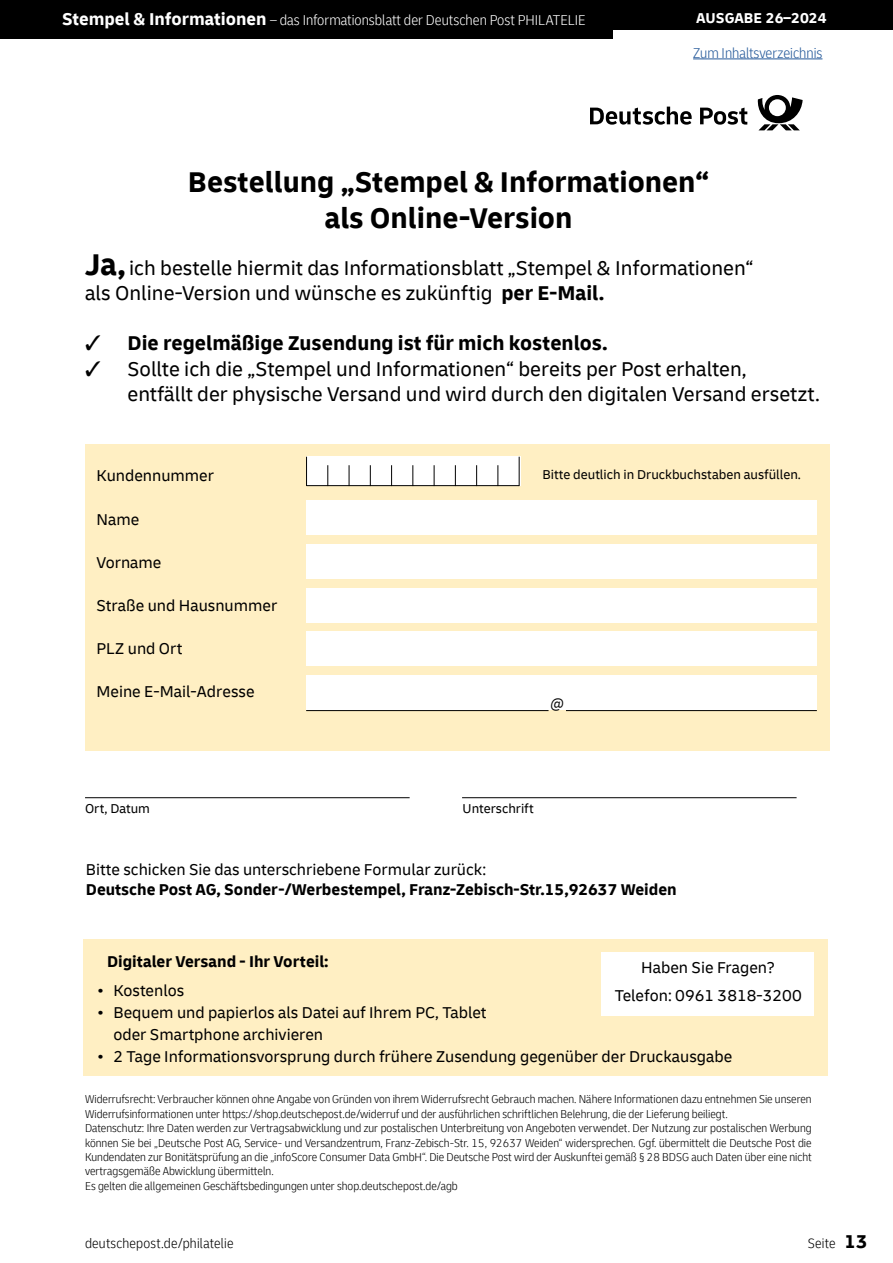
<style>
.page{position:relative;width:893px;height:1263px;background:#fff}
.page>*{position:absolute;margin:0;border:0;box-sizing:border-box;transform-origin:0 0}
.t1{font:700 30px/36px "Delivery";color:#000;text-align:center}
.t2{font:21px/25.5px "Delivery";color:#000}
.t3{font:700 21px "Delivery";color:#000}
.t4{font:16.5px/21.8px "Delivery";color:#000}
.t5{font:700 16.5px "Delivery";color:#000}
.t6{font:300 condensed 15px "Delivery";color:#fff}
.t7{font:300 condensed 15px "Delivery";color:#275b9b}
.t8{font:700 15px "Delivery";color:#fff}
.t9{font:300 condensed 14.25px "Delivery";letter-spacing:.015em;color:#000}
.t10{font:13.5px "Delivery";color:#000}
.t11{font:italic 13.5px "Delivery";color:#000}
.t12{font:300 condensed 12px/14.4px "Delivery";color:#000}
.s1{font-weight:700;font-stretch:normal;font-size:18px}
.s2{font-weight:700;font-size:31.5px}
.s3{font-weight:700}
.s4{font-weight:700;font-stretch:normal;font-size:19.5px}
</style>
<div class="page">
<div style="left:85px;top:444px;width:744px;height:306px;background:#ffefc3"></div>
<div style="left:83px;top:940px;width:744px;height:136px;background:#ffefc3"></div>
<div style="left:0;top:0;width:893px;height:30px;background:#000"></div>
<div style="left:0;top:0;width:612px;height:38px;background:#000"></div>
<div style="left:306px;top:500px;width:510px;height:34px;background:#fff"></div>
<div style="left:306px;top:544px;width:510px;height:34px;background:#fff"></div>
<div style="left:306px;top:588px;width:510px;height:34px;background:#fff"></div>
<div style="left:306px;top:632px;width:510px;height:34px;background:#fff"></div>
<div style="left:306px;top:676px;width:510px;height:34px;background:#fff"></div>
<div style="left:601px;top:952px;width:212px;height:64px;background:#fff"></div>
<div style="left:306px;top:456px;width:214px;height:29px;background:#fff"></div>
<hr style="left:306px;top:710px;width:243px;height:1px;background:#000">
<hr style="left:566px;top:710px;width:251px;height:1px;background:#000">
<hr style="left:307px;top:485px;width:212px;height:1px;background:#000">
<svg style="left:306px;top:457px;width:1px;height:29px"></svg>
<svg style="left:327px;top:465px;width:1px;height:20px"></svg>
<svg style="left:349px;top:465px;width:1px;height:21px"></svg>
<svg style="left:370px;top:465px;width:1px;height:20px"></svg>
<svg style="left:391px;top:465px;width:1px;height:20px"></svg>
<svg style="left:412px;top:465px;width:1px;height:21px"></svg>
<svg style="left:434px;top:465px;width:1px;height:21px"></svg>
<svg style="left:455px;top:465px;width:1px;height:20px"></svg>
<svg style="left:476px;top:465px;width:1px;height:20px"></svg>
<svg style="left:497px;top:465px;width:1px;height:21px"></svg>
<svg style="left:519px;top:457px;width:1px;height:29px"></svg>
<hr style="left:85px;top:797px;width:325px;height:1px;background:#000">
<hr style="left:462px;top:797px;width:335px;height:1px;background:#000">
<svg style="left:590px;top:95px;width:213px;height:35px"></svg>
<hr style="left:693px;top:59px;width:129px;height:1px;background:#275b9b">
<p class="t6" style="left:62px;top:12px;width:525px"><span class="s1">Stempel &amp; Informationen</span> – das Informationsblatt der Deutschen Post PHILATELIE</p>
<p class="t8" style="left:696px;top:9px;width:132px">AUSGABE 26–2024</p>
<p class="t7" style="left:693px;top:44px;width:131px">Zum Inhaltsverzeichnis</p>
<h1 class="t1" style="left:188px;top:164px;width:523px">Bestellung „Stempel &amp; Informationen“ als Online-Version</h1>
<h2 class="t2" style="left:85px;top:255px;width:670px"><span class="s2">Ja,</span> ich bestelle hiermit das Informationsblatt „Stempel &amp; Informationen“ als Online-Version und wünsche es zukünftig <span class="s3">per E-Mail.</span></h2>
<h2 class="t3" style="left:85px;top:330px;width:524px">✓ Die regelmäßige Zusendung ist für mich kostenlos.</h2>
<h2 class="t2" style="left:128px;top:356px;width:694px;text-indent:-43px">✓ Sollte ich die „Stempel und Informationen“ bereits per Post erhalten,<br>entfällt der physische Versand und wird durch den digitalen Versand ersetzt.</h2>
<h3 class="t4" style="left:97px;top:465px;width:119px">Kundennummer</h3>
<h3 class="t4" style="left:97px;top:508px;width:44px">Name</h3>
<h3 class="t4" style="left:97px;top:551px;width:66px">Vorname</h3>
<h3 class="t4" style="left:97px;top:595px;width:182px">Straße und Hausnummer</h3>
<h3 class="t4" style="left:97px;top:638px;width:87px">PLZ und Ort</h3>
<h3 class="t4" style="left:97px;top:681px;width:160px">Meine E-Mail-Adresse</h3>
<p class="t10" style="left:542px;top:466px;width:260px">Bitte deutlich in Druckbuchstaben ausfüllen.</p>
<p class="t11" style="left:550px;top:695px;width:15px">@</p>
<p class="t10" style="left:85px;top:800px;width:66px">Ort, Datum</p>
<p class="t10" style="left:463px;top:800px;width:73px">Unterschrift</p>
<h3 class="t4" style="left:86px;top:858px;width:402px">Bitte schicken Sie das unterschriebene Formular zurück:</h3>
<h3 class="t5" style="left:86px;top:879px;width:592px">Deutsche Post AG, Sonder-/Werbestempel, Franz-Zebisch-Str.15,92637 Weiden</h3>
<h3 class="t5" style="left:107px;top:951px;width:223px">Digitaler Versand - Ihr Vorteil:</h3>
<h3 class="t4" style="left:97px;top:980px;width:89px">• Kostenlos</h3>
<h3 class="t4" style="left:113px;top:1002px;width:375px;text-indent:-16px">• Bequem und papierlos als Datei auf Ihrem PC, Tablet oder Smartphone archivieren</h3>
<h3 class="t4" style="left:97px;top:1045px;width:637px">• 2 Tage Informationsvorsprung durch frühere Zusendung gegenüber der Druckausgabe</h3>
<h3 class="t4" style="left:615px;top:953px;width:189px;line-height:28.5px;text-align:center">Haben Sie Fragen?<br>Telefon: 0961 3818-3200</h3>
<p class="t12" style="left:85px;top:1092px;width:728px">Widerrufsrecht: Verbraucher können ohne Angabe von Gründen von ihrem Widerrufsrecht Gebrauch machen. Nähere Informationen dazu entnehmen Sie unseren Widerrufsinformationen unter https://shop.deutschepost.de/widerruf und der ausführlichen schriftlichen Belehrung, die der Lieferung beiliegt.<br>Datenschutz: Ihre Daten werden zur Vertragsabwicklung und zur postalischen Unterbreitung von Angeboten verwendet. Der Nutzung zur postalischen Werbung können Sie bei „Deutsche Post AG, Service- und Versandzentrum, Franz-Zebisch-Str. 15, 92637 Weiden“ widersprechen. Ggf. übermittelt die Deutsche Post die Kundendaten zur Bonitätsprüfung an die „infoScore Consumer Data GmbH“. Die Deutsche Post wird der Auskunftei gemäß § 28 BDSG auch Daten über eine nicht vertragsgemäße Abwicklung übermitteln.<br>Es gelten die allgemeinen Geschäftsbedingungen unter shop.deutschepost.de/agb</p>
<p class="t9" style="left:85px;top:1235px;width:150px">deutschepost.de/philatelie</p>
<p class="t9" style="left:808px;top:1235px;width:61px">Seite <span class="s4">13</span></p>
</div>
